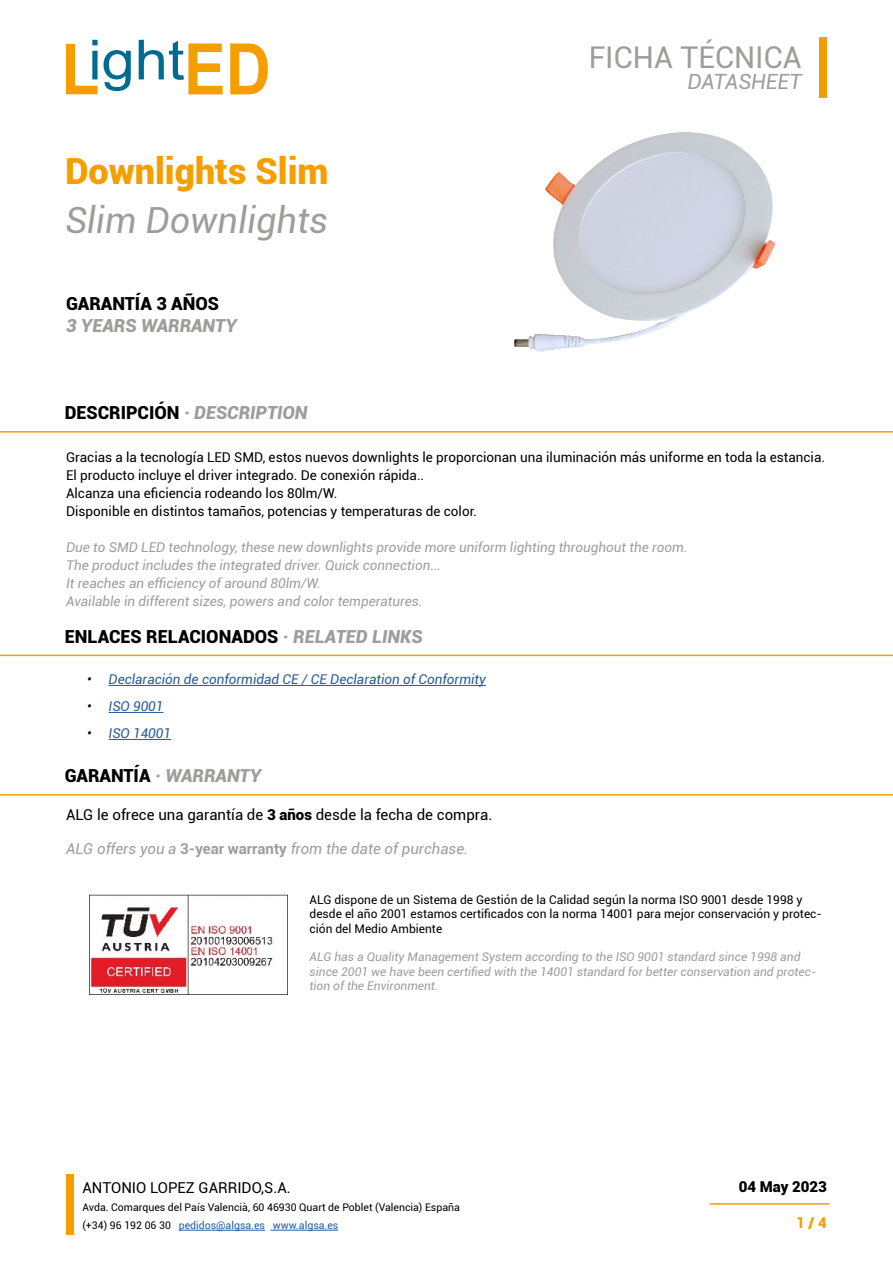
<style>
.page{position:relative;width:893px;height:1263px;background:#fff}
.page>*{position:absolute;margin:0;border:0;box-sizing:border-box;transform-origin:0 0}
.t1{font:900 36px "Roboto";color:#f59e00}
.t2{font:italic 36px "Roboto";color:#9d9d9c}
.t3{font:30px "Roboto";color:#9d9d9c}
.t4{font:italic 21px "Roboto";color:#9d9d9c}
.t5{font:italic 900 18px "Roboto";color:#9d9d9c}
.t6{font:900 18px "Roboto";color:#000}
.t7{font:15px "Roboto";color:#000}
.t8{font:italic 15px "Roboto";color:#9d9d9c}
.t9{font:900 15px "Roboto";color:#000}
.t10{font:900 15px "Roboto";color:#f59e00}
.t11{font:13.5px/18px "Roboto";color:#000}
.t12{font:italic 13.5px/18px "Roboto";color:#9d9d9c}
.t13{font:italic 13.5px "Roboto";color:#275b9b}
.t14{font:italic 12px/14.4px "Roboto";color:#9d9d9c}
.t15{font:12px/14.4px "Roboto";color:#000}
.t16{font:10.5px/18px "Roboto";color:#000}
.s1{font-style:normal;color:#000}
.s2{font-style:italic;color:#9d9d9c}
.s3{color:#000}
.s4{font-weight:900}
.s5{font-weight:700;font-style:normal}
.s6{color:#275b9b}
</style>
<div class="page">
<svg style="left:66px;top:40px;width:32px;height:54px"></svg>
<svg style="left:104px;top:50px;width:27px;height:41px"></svg>
<svg style="left:139px;top:40px;width:84px;height:54px"></svg>
<svg style="left:230px;top:44px;width:38px;height:50px"></svg>
<hr style="left:179px;top:1230px;width:86px;height:1px;background:#275b9b">
<hr style="left:270px;top:1230px;width:68px;height:1px;background:#275b9b">
<div style="left:819px;top:37px;width:8px;height:60px;background:#f59e00"></div>
<div style="left:66px;top:1175px;width:8px;height:60px;background:#f59e00"></div>
<hr style="left:710px;top:1203px;width:119px;height:2px;background:#f59e00">
<hr style="left:0;top:431px;width:893px;height:1px;background:#f59e00">
<hr style="left:0;top:655px;width:893px;height:1px;background:#f59e00">
<hr style="left:109px;top:685px;width:377px;height:1px;background:#275b9b">
<hr style="left:109px;top:712px;width:54px;height:1px;background:#275b9b">
<hr style="left:109px;top:739px;width:62px;height:1px;background:#275b9b">
<img style="left:89px;top:894px;width:198px;height:100px">
<hr style="left:0;top:794px;width:893px;height:1px;background:#f59e00">
<img style="left:514px;top:132px;width:262px;height:220px">
<h1 class="t1" style="left:65px;top:145px;width:265px">Downlights Slim</h1>
<h1 class="t2" style="left:65px;top:195px;width:264px">Slim Downlights</h1>
<h3 class="t6" style="left:66px;top:291px;width:155px">GARANTÍA 3 AÑOS</h3>
<h3 class="t5" style="left:66px;top:313px;width:172px">3 YEARS WARRANTY</h3>
<h2 class="t3" style="left:589px;top:36px;width:214px">FICHA TÉCNICA</h2>
<h3 class="t4" style="left:687px;top:67px;width:116px">DATASHEET</h3>
<h3 class="t5" style="left:65px;top:400px;width:244px"><span class="s1">DESCRIPCIÓN</span> · DESCRIPTION</h3>
<p class="t11" style="left:66px;top:447px;width:761px">Gracias a la tecnología LED SMD, estos nuevos downlights le proporcionan una iluminación más uniforme en toda la estancia.<br>El producto incluye el driver integrado. De conexión rápida..<br>Alcanza una eficiencia rodeando los 80lm/W.<br>Disponible en distintos tamaños, potencias y temperaturas de color.</p>
<p class="t12" style="left:66px;top:537px;width:623px">Due to SMD LED technology, these new downlights provide more uniform lighting throughout the room.<br>The product includes the integrated driver. Quick connection...<br>It reaches an efficiency of around 80lm/W.<br>Available in different sizes, powers and color temperatures.</p>
<h3 class="t6" style="left:65px;top:624px;width:359px">ENLACES RELACIONADOS <span class="s2">· RELATED LINKS</span></h3>
<p class="t13" style="left:87px;top:670px;width:400px"><span class="s3">•</span> Declaración de conformidad CE / CE Declaration of Conformity</p>
<p class="t13" style="left:87px;top:697px;width:78px"><span class="s3">•</span> ISO 9001</p>
<p class="t13" style="left:87px;top:724px;width:85px"><span class="s3">•</span> ISO 14001</p>
<h3 class="t5" style="left:65px;top:763px;width:198px"><span class="s1">GARANTÍA</span> · WARRANTY</h3>
<p class="t7" style="left:66px;top:804px;width:428px">ALG le ofrece una garantía de <span class="s4">3 años</span> desde la fecha de compra.</p>
<p class="t8" style="left:66px;top:838px;width:404px">ALG offers you a <span class="s5">3-year warranty</span> from the date of purchase.</p>
<p class="t15" style="left:310px;top:892px;width:514px">ALG dispone de un Sistema de Gestión de la Calidad según la norma ISO 9001 desde 1998 y desde el año 2001 estamos certificados con la norma 14001 para mejor conservación y protec&shy;ción del Medio Ambiente</p>
<p class="t14" style="left:310px;top:949px;width:508px">ALG has a Quality Management System according to the ISO 9001 standard since 1998 and since 2001 we have been certified with the 14001 standard for better conservation and protec&shy;tion of the Environment.</p>
<p class="t7" style="left:82px;top:1177px;width:210px">ANTONIO LOPEZ GARRIDO,S.A.</p>
<p class="t16" style="left:82px;top:1198px;width:379px">Avda. Comarques del País Valencià, 60 46930 Quart de Poblet (Valencia) España (+34) 96 192 06 30 <span class="s6">pedidos@algsa.es www.algsa.es</span></p>
<p class="t9" style="left:739px;top:1176px;width:90px">04 May 2023</p>
<p class="t10" style="left:796px;top:1212px;width:32px">1 / 4</p>
</div>
